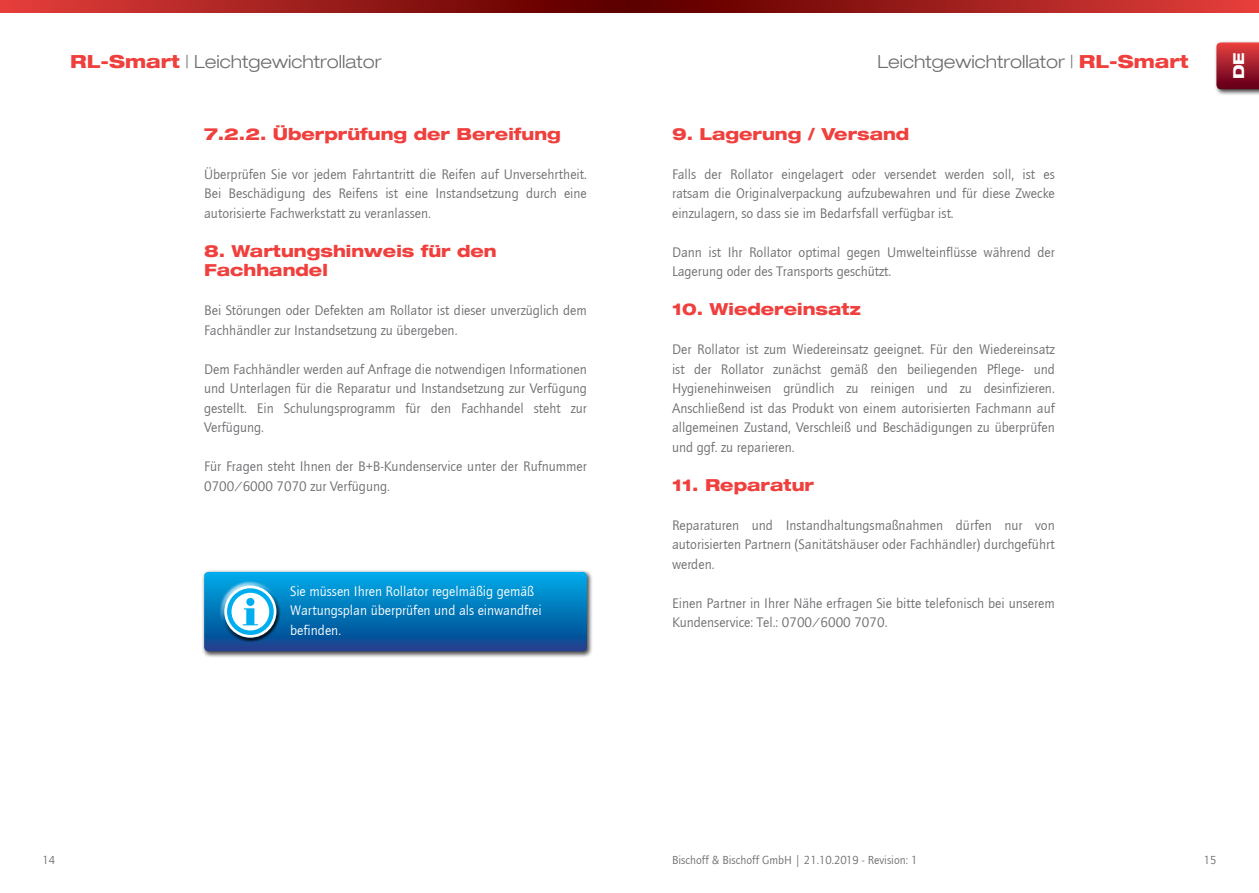
<style>
.page{position:relative;width:1259px;height:893px;background:#fff}
.page>*{position:absolute;margin:0;border:0;box-sizing:border-box;transform-origin:0 0}
.t1{font:300 18px "Helve Neu Lig Ext";color:#6d6e71}
.t2{font:800 16.5px/19.5px "Helve Neu Hea Ext";color:#ef403d}
.t3{font:800 15px "Helve Neu Hea Ext";color:#fff}
.t4{font:14.25px/19.5px "Quay Sans";color:#6d6e71;text-align:justify}
.t5{font:14.25px/19.5px "Quay Sans";color:#fff}
.t6{font:12px "Quay Sans";color:#6d6e71}
.s1{font-family:"Helve Neu Hea Ext";font-weight:800;color:#ef403d}
</style>
<div class="page">
<svg style="left:0;top:0;width:629px;height:12px;background:#9d1d1b"></svg>
<svg style="left:629px;top:0;width:630px;height:12px;background:#9e1d1b"></svg>
<div style="left:1213px;top:40px;width:46px;height:56px;background:#000;opacity:.75"></div>
<svg style="left:1216px;top:43px;width:43px;height:46px;background:#a31f2e"></svg>
<div style="left:202px;top:569px;width:392px;height:89px;background:#000;opacity:.75"></div>
<svg style="left:204px;top:572px;width:383px;height:79px;background:#107dbd"></svg>
<div style="left:246px;top:598px;width:8px;height:8px;background:#00aeef;border-radius:50%"></div>
<p class="t1" style="left:70px;top:50px;width:313px"><span class="s1">RL-Smart</span> | Leichtgewichtrollator</p>
<p class="t1" style="left:877px;top:50px;width:313px">Leichtgewichtrollator | <span class="s1">RL-Smart</span></p>
<p class="t2" style="left:204px;top:123px;width:358px">7.2.2. Überprüfung der Bereifung</p>
<p class="t4" style="left:204px;top:164px;width:384px">Überprüfen Sie vor jedem Fahrtantritt die Reifen auf Unversehrtheit.<br>Bei Beschädigung des Reifens ist eine Instandsetzung durch eine autorisierte Fachwerkstatt zu veranlassen.</p>
<p class="t2" style="left:204px;top:240px;width:294px">8. Wartungshinweis für den<br>Fachhandel</p>
<p class="t4" style="left:204px;top:301px;width:384px">Bei Störungen oder Defekten am Rollator ist dieser unverzüglich dem<br>Fachhändler zur Instandsetzung zu übergeben.</p>
<p class="t4" style="left:204px;top:359px;width:384px">Dem Fachhändler werden auf Anfrage die notwendigen Informationen und Unterlagen für die Reparatur und Instandsetzung zur Verfügung gestellt. Ein Schulungsprogramm für den Fachhandel steht zur Verfügung.</p>
<p class="t4" style="left:204px;top:457px;width:384px">Für Fragen steht Ihnen der B+B-Kundenservice unter der Rufnummer<br>0700/6000 7070 zur Verfügung.</p>
<p class="t5" style="left:290px;top:581px;width:253px">Sie müssen Ihren Rollator regelmäßig gemäß<br>Wartungsplan überprüfen und als einwandfrei befinden.</p>
<p class="t2" style="left:672px;top:123px;width:239px">9. Lagerung / Versand</p>
<p class="t4" style="left:672px;top:164px;width:384px">Falls der Rollator eingelagert oder versendet werden soll, ist es ratsam die Originalverpackung aufzubewahren und für diese Zwecke einzulagern, so dass sie im Bedarfsfall verfügbar ist.</p>
<p class="t4" style="left:672px;top:242px;width:384px">Dann ist Ihr Rollator optimal gegen Umwelteinflüsse während der<br>Lagerung oder des Transports geschützt.</p>
<p class="t2" style="left:672px;top:299px;width:190px">10. Wiedereinsatz</p>
<p class="t4" style="left:672px;top:340px;width:384px">Der Rollator ist zum Wiedereinsatz geeignet. Für den Wiedereinsatz ist der Rollator zunächst gemäß den beiliegenden Pflege- und Hygienehinweisen gründlich zu reinigen und zu desinfizieren.<br>Anschließend ist das Produkt von einem autorisierten Fachmann auf allgemeinen Zustand, Verschleiß und Beschädigungen zu überprüfen und ggf. zu reparieren.</p>
<p class="t2" style="left:672px;top:474px;width:143px">11. Reparatur</p>
<p class="t4" style="left:672px;top:515px;width:384px">Reparaturen und Instandhaltungsmaßnahmen dürfen nur von autorisierten Partnern (Sanitätshäuser oder Fachhändler) durchgeführt werden.</p>
<p class="t4" style="left:672px;top:593px;width:384px">Einen Partner in Ihrer Nähe erfragen Sie bitte telefonisch bei unserem<br>Kundenservice: Tel.: 0700/6000 7070.</p>
<p class="t3" style="left:1229px;top:79px;width:28px;rotate:-90deg">DE</p>
<p class="t6" style="left:672px;top:853px;width:247px">Bischoff &amp; Bischoff GmbH | 21.10.2019 - Revision: 1</p>
<p class="t6" style="left:43px;top:853px;width:14px">14</p>
<p class="t6" style="left:1203px;top:853px;width:14px">15</p>
</div>
